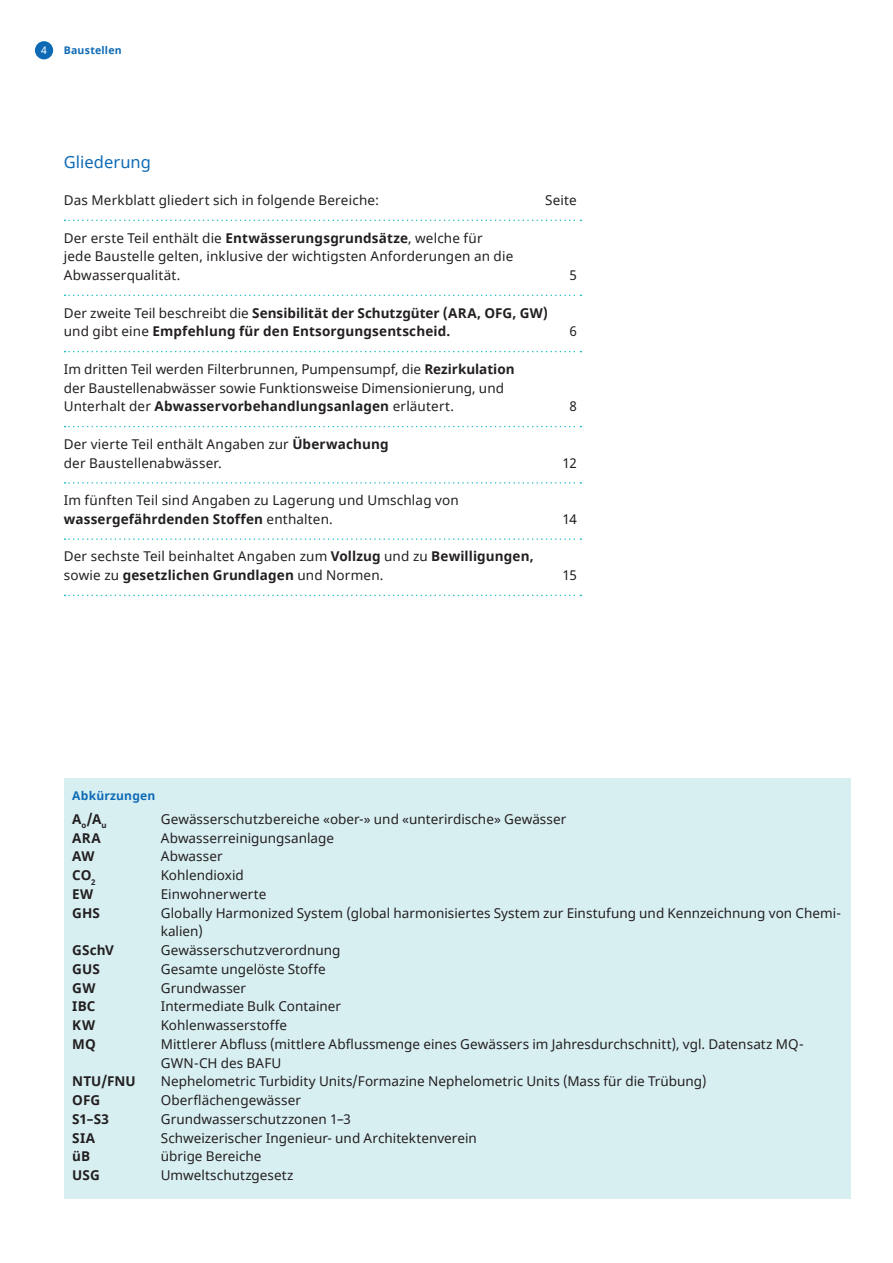
<style>
.page{position:relative;width:893px;height:1263px;background:#fff}
.page>*{position:absolute;margin:0;border:0;box-sizing:border-box;transform-origin:0 0}
.Zwischentitel_03_Blau{font:16.5px "Noto Sans";letter-spacing:.005em;color:#0e6ab5}
.Lauftext_linksbündig{font:13.5px/18.8px "Noto Sans";letter-spacing:.005em;color:#231f20}
.Lauftext_04{font:13.5px/18.8px "Noto Sans";letter-spacing:.01em;color:#231f20}
.Lauftext_liniert{font:13.5px/18.8px "Noto Sans";letter-spacing:.015em;color:#231f20}
.Lauftext_04-2{font:700 13.5px/18.8px "Noto Sans";letter-spacing:.01em;color:#231f20}
.Lauftext_linksbündig-2{font:700 13.5px "Noto Sans";letter-spacing:.005em;color:#231f20}
.Tab_Titel{font:700 12px "Noto Sans";letter-spacing:.015em;color:#0e6ab5}
.t1{font:700 10.5px "Noto Sans";letter-spacing:.025em;color:#0e6ab5}
.t2{font:10.5px "Noto Sans";color:#fff}
.s1{font-weight:700}
.s2{font-weight:400}
</style>
<div class="page">
<div style="left:35px;top:41px;width:18px;height:18px;background:#0e6ab5;border-radius:50%"></div>
<svg style="left:65px;top:220px;width:516px;height:1px"></svg>
<svg style="left:65px;top:295px;width:516px;height:1px"></svg>
<svg style="left:65px;top:351px;width:516px;height:1px"></svg>
<svg style="left:65px;top:426px;width:516px;height:1px"></svg>
<svg style="left:65px;top:482px;width:516px;height:2px"></svg>
<svg style="left:65px;top:538px;width:516px;height:2px"></svg>
<svg style="left:65px;top:595px;width:516px;height:1px"></svg>
<div style="left:64px;top:779px;width:786px;height:420px;background:#d8eff2"></div>
<p class="t2" style="left:41px;top:43px;width:7px">4</p>
<p class="t1" style="left:64px;top:43px;width:59px">Baustellen</p>
<p class="Zwischentitel_03_Blau" style="left:64px;top:150px;width:89px">Gliederung</p>
<p class="Lauftext_04" style="left:64px;top:191px;width:317px">Das Merkblatt gliedert sich in folgende Bereiche:</p>
<p class="Lauftext_04" style="left:545px;top:191px;width:33px">Seite</p>
<p class="Lauftext_liniert" style="left:64px;top:229px;width:451px">Der erste Teil enthält die <span class="s1">Entwässerungsgrundsätze</span>, welche für jede Baustelle gelten, inklusive der wichtigsten Anforderungen an die</p>
<p class="Lauftext_liniert" style="left:64px;top:266px;width:118px">Abwasserqualität.</p>
<p class="Lauftext_liniert" style="left:569px;top:266px;width:9px">5</p>
<p class="Lauftext_04-2" style="left:64px;top:304px;width:486px"><span class="s2">Der zweite Teil beschreibt die</span> Sensibilität der Schutzgüter (ARA, OFG, GW) <span class="s2">und gibt eine</span> Empfehlung für den Entsorgungsentscheid.</p>
<p class="Lauftext_04" style="left:569px;top:323px;width:9px">6</p>
<p class="Lauftext_04" style="left:64px;top:360px;width:452px">Im dritten Teil werden Filterbrunnen, Pumpensumpf, die <span class="s1">Rezirkulation </span>der Baustellenabwässer sowie Funktionsweise Dimensionierung, und<br>Unterhalt der <span class="s1">Abwasservorbehandlungsanlagen</span> erläutert.</p>
<p class="Lauftext_04" style="left:64px;top:435px;width:326px">Der vierte Teil enthält Angaben zur <span class="s1">Überwachung </span>der Baustellenabwässer.</p>
<p class="Lauftext_04" style="left:64px;top:491px;width:396px">Im fünften Teil sind Angaben zu Lagerung und Umschlag von <span class="s1">wassergefährdenden Stoffen</span> enthalten.</p>
<p class="Lauftext_04" style="left:64px;top:548px;width:472px">Der sechste Teil beinhaltet Angaben zum <span class="s1">Vollzug</span> und zu <span class="s1">Bewilligungen, </span>sowie zu <span class="s1">gesetzlichen Grundlagen</span> und Normen.</p>
<p class="Lauftext_04" style="left:569px;top:398px;width:9px">8</p>
<p class="Lauftext_04" style="left:563px;top:454px;width:16px">12</p>
<p class="Lauftext_04" style="left:562px;top:510px;width:16px">14</p>
<p class="Lauftext_04" style="left:562px;top:566px;width:16px">15</p>
<p class="Tab_Titel" style="left:72px;top:787px;width:85px">Abkürzungen</p>
<p class="Lauftext_linksbündig-2" style="left:72px;top:809px;width:36px">A<sub>o</sub>/A<sub>u</sub></p>
<p class="Lauftext_linksbündig" style="left:161px;top:810px;width:407px">Gewässerschutzbereiche «ober-» und «unterirdische» Gewässer</p>
<p class="Lauftext_linksbündig-2" style="left:72px;top:828px;width:30px">ARA</p>
<p class="Lauftext_linksbündig" style="left:161px;top:829px;width:175px">Abwasserreinigungsanlage</p>
<p class="Lauftext_linksbündig-2" style="left:72px;top:847px;width:24px">AW</p>
<p class="Lauftext_linksbündig" style="left:161px;top:848px;width:63px">Abwasser</p>
<p class="Lauftext_linksbündig-2" style="left:72px;top:866px;width:25px">CO<sub>2</sub></p>
<p class="Lauftext_linksbündig" style="left:161px;top:866px;width:85px">Kohlendioxid</p>
<p class="Lauftext_linksbündig-2" style="left:72px;top:884px;width:23px">EW</p>
<p class="Lauftext_linksbündig" style="left:161px;top:885px;width:107px">Einwohnerwerte</p>
<p class="Lauftext_linksbündig-2" style="left:72px;top:903px;width:29px">GHS</p>
<p class="Lauftext_linksbündig" style="left:161px;top:904px;width:682px">Globally Harmonized System (global harmonisiertes System zur Einstufung und Kennzeichnung von Chemi&shy;kalien)</p>
<p class="Lauftext_linksbündig-2" style="left:72px;top:941px;width:43px">GSchV</p>
<p class="Lauftext_linksbündig" style="left:161px;top:941px;width:181px">Gewässerschutzverordnung</p>
<p class="Lauftext_linksbündig-2" style="left:72px;top:959px;width:29px">GUS</p>
<p class="Lauftext_linksbündig" style="left:161px;top:960px;width:166px">Gesamte ungelöste Stoffe</p>
<p class="Lauftext_linksbündig-2" style="left:72px;top:978px;width:25px">GW</p>
<p class="Lauftext_linksbündig" style="left:161px;top:979px;width:87px">Grundwasser</p>
<p class="Lauftext_linksbündig-2" style="left:72px;top:997px;width:25px">IBC</p>
<p class="Lauftext_linksbündig" style="left:161px;top:998px;width:182px">Intermediate Bulk Container</p>
<p class="Lauftext_linksbündig-2" style="left:72px;top:1016px;width:24px">KW</p>
<p class="Lauftext_linksbündig" style="left:161px;top:1016px;width:128px">Kohlenwasserstoffe</p>
<p class="Lauftext_linksbündig-2" style="left:72px;top:1034px;width:25px">MQ</p>
<p class="Lauftext_linksbündig" style="left:161px;top:1035px;width:643px">Mittlerer Abfluss (mittlere Abflussmenge eines Gewässers im Jahresdurchschnitt), vgl. Datensatz MQ-<br>GWN-CH des BAFU</p>
<p class="Lauftext_linksbündig-2" style="left:72px;top:1072px;width:65px">NTU/FNU</p>
<p class="Lauftext_linksbündig" style="left:161px;top:1073px;width:547px">Nephelometric Turbidity Units/Formazine Nephelometric Units (Mass für die Trübung)</p>
<p class="Lauftext_linksbündig-2" style="left:72px;top:1091px;width:29px">OFG</p>
<p class="Lauftext_linksbündig" style="left:161px;top:1091px;width:142px">Oberflächengewässer</p>
<p class="Lauftext_linksbündig-2" style="left:72px;top:1109px;width:38px">S1–S3</p>
<p class="Lauftext_linksbündig" style="left:161px;top:1110px;width:192px">Grundwasserschutzzonen 1–3</p>
<p class="Lauftext_linksbündig-2" style="left:72px;top:1128px;width:24px">SIA</p>
<p class="Lauftext_linksbündig" style="left:161px;top:1129px;width:318px">Schweizerischer Ingenieur- und Architektenverein</p>
<p class="Lauftext_linksbündig-2" style="left:72px;top:1147px;width:19px">üB</p>
<p class="Lauftext_linksbündig" style="left:161px;top:1148px;width:102px">übrige Bereiche</p>
<p class="Lauftext_linksbündig-2" style="left:72px;top:1166px;width:29px">USG</p>
<p class="Lauftext_linksbündig" style="left:161px;top:1166px;width:134px">Umweltschutzgesetz</p>
</div>
